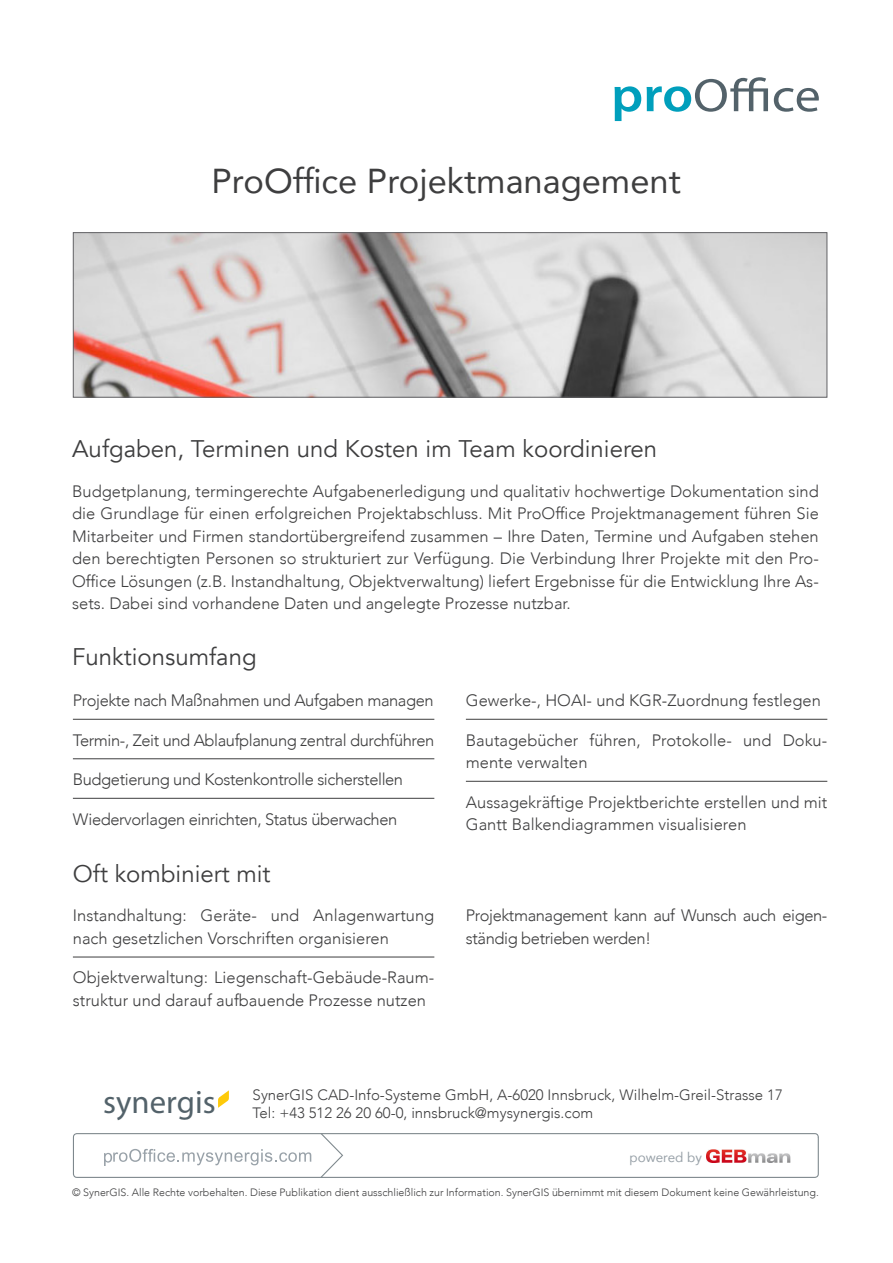
<style>
.page{position:relative;width:893px;height:1263px;background:#fff}
.page>*{position:absolute;margin:0;border:0;box-sizing:border-box;transform-origin:0 0}
.t1{font:34.5px "Avenir";color:#3e3e3f}
.Headline_2{font:24px "Avenir";color:#3e3e3f}
.Fliesstext{font:300 16.5px/22.5px "Avenir";color:#3e3e3f;text-align:justify}
.Fliesstext_a{font:300 16.5px/22.5px "Avenir";color:#3e3e3f}
.Fliesstext_a-2{font:300 16.5px/22.5px "Avenir";letter-spacing:-.025em;color:#3e3e3f}
.t2{font:300 15px/18px "Avenir";color:#3e3e3f}
.t3{font:13.5px "Avenir";color:#99a2a9}
.t4{font:300 10.65px "Avenir";color:#3e3e3f}
.s1{font-family:"Myriad Pro";font-weight:400;font-size:32.7px;color:#53626a}
</style>
<div class="page">
<hr style="left:466px;top:719px;width:361px;height:1px;background:#3e3e3f">
<hr style="left:466px;top:781px;width:361px;height:1px;background:#3e3e3f">
<hr style="left:73px;top:719px;width:361px;height:1px;background:#3e3e3f">
<hr style="left:73px;top:758px;width:361px;height:1px;background:#3e3e3f">
<hr style="left:73px;top:798px;width:361px;height:1px;background:#3e3e3f">
<svg style="left:73px;top:1133px;width:746px;height:45px"></svg>
<div style="left:652px;top:1141px;width:149px;height:29px;background:#fff"></div>
<img style="left:75px;top:234px;width:750px;height:162px">
<div style="left:73px;top:232px;width:754px;height:166px;border:1px solid #636366"></div>
<svg style="left:218px;top:1090px;width:11px;height:18px"></svg>
<img style="left:707px;top:1149px;width:83px;height:13px">
<hr style="left:73px;top:957px;width:361px;height:1px;background:#3e3e3f">
<svg style="left:615px;top:86px;width:26px;height:35px"></svg>
<svg style="left:647px;top:77px;width:172px;height:35px"></svg>
<p class="t1" style="left:212px;top:153px;width:471px">ProOffice Projektmanagement</p>
<p class="Headline_2" style="left:72px;top:434px;width:586px">Aufgaben, Terminen und Kosten im Team koordinieren</p>
<p class="Fliesstext" style="left:72px;top:480px;width:748px">Budgetplanung, termingerechte Aufgabenerledigung und qualitativ hochwertige Dokumentation sind die Grundlage für einen erfolgreichen Projektabschluss. Mit ProOffice Projektmanagement führen Sie Mitarbeiter und Firmen standortübergreifend zusammen – Ihre Daten, Termine und Aufgaben stehen den berechtigten Personen so strukturiert zur Verfügung. Die Verbindung Ihrer Projekte mit den Pro-Office Lösungen (z.B. Instandhaltung, Objektverwaltung) liefert Ergebnisse für die Entwicklung Ihre As&shy;sets. Dabei sind vorhandene Daten und angelegte Prozesse nutzbar.</p>
<p class="Headline_2" style="left:72px;top:642px;width:186px">Funktionsumfang</p>
<p class="Fliesstext_a-2" style="left:73px;top:689px;width:362px">Projekte nach Maßnahmen und Aufgaben managen</p>
<p class="Fliesstext_a-2" style="left:73px;top:729px;width:363px">Termin-, Zeit und Ablaufplanung zentral durchführen</p>
<p class="Fliesstext_a-2" style="left:73px;top:768px;width:332px">Budgetierung und Kostenkontrolle sicherstellen</p>
<p class="Fliesstext_a-2" style="left:73px;top:808px;width:326px">Wiedervorlagen einrichten, Status überwachen</p>
<p class="Headline_2" style="left:73px;top:859px;width:199px">Oft kombiniert mit</p>
<p class="Fliesstext_a" style="left:73px;top:904px;width:363px">Instandhaltung: Geräte- und Anlagenwartung nach gesetzlichen Vorschriften organisieren</p>
<p class="Fliesstext_a" style="left:73px;top:966px;width:363px">Objektverwaltung: Liegenschaft-Gebäude-Raum&shy;struktur und darauf aufbauende Prozesse nutzen</p>
<p class="Fliesstext_a" style="left:466px;top:689px;width:356px">Gewerke-, HOAI- und KGR-Zuordnung festlegen</p>
<p class="Fliesstext_a" style="left:466px;top:729px;width:363px">Bautagebücher führen, Protokolle- und Doku&shy;mente verwalten</p>
<p class="Fliesstext_a" style="left:466px;top:791px;width:363px">Aussagekräftige Projektberichte erstellen und mit<br>Gantt Balkendiagrammen visualisieren</p>
<p class="Fliesstext_a-2" style="left:466px;top:904px;width:363px">Projektmanagement kann auf Wunsch auch eigen&shy;ständig betrieben werden!</p>
<p class="t2" style="left:253px;top:1086px;width:532px;text-indent:-149px"><span class="s1">synergis</span> SynerGIS CAD-Info-Systeme GmbH, A-6020 Innsbruck, Wilhelm-Greil-Strasse 17<br>Tel: +43 512 26 20 60-0, innsbruck@mysynergis.com</p>
<p class="t3" style="left:629px;top:1146px;width:74px">powered by</p>
<p class="t4" style="left:72px;top:1186px;width:748px">© SynerGIS. Alle Rechte vorbehalten. Diese Publikation dient ausschließlich zur Information. SynerGIS übernimmt mit diesem Dokument keine Gewährleistung.</p>
</div>
